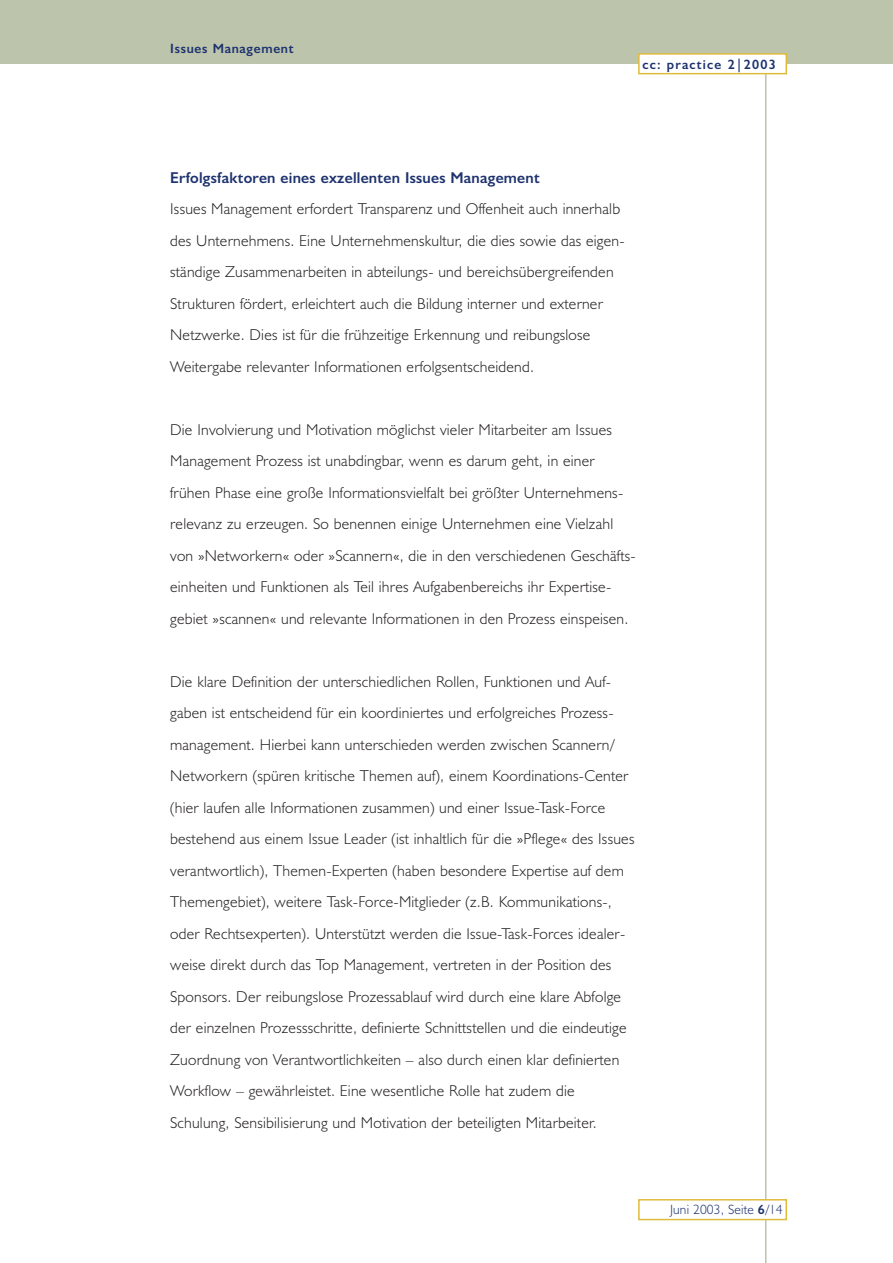
<style>
.page{position:relative;width:893px;height:1263px;background:#fff}
.page>*{position:absolute;margin:0;border:0;box-sizing:border-box;transform-origin:0 0}
.t1{font:300 15.75px/31.5px "Humanist 521 BT";letter-spacing:.015em;color:#231f20}
.t2{font:500 15.75px "Human 521 neu";letter-spacing:.015em;color:#1d326f}
.t3{font:300 13.5px "Humanist 521 BT";letter-spacing:.01em;color:#1d326f}
.t4{font:500 13.5px "Human 521 neu";letter-spacing:.09em;color:#1d326f}
.t5{font:500 13.5px "Human 521 neu";letter-spacing:.05em;color:#1d326f}
.s1{font-family:"Human 521 neu";font-weight:500}
</style>
<div class="page">
<hr style="left:765px;top:14px;width:1px;height:1249px;background:#bdc4ac">
<div style="left:0;top:0;width:892px;height:64px;background:#bdc4ac"></div>
<div style="left:639px;top:54px;width:147px;height:20px;background:#fff"></div>
<div style="left:638px;top:53px;width:149px;height:21px;border:2px solid #dfbb3b"></div>
<div style="left:639px;top:1200px;width:147px;height:20px;background:#fff"></div>
<div style="left:638px;top:1199px;width:149px;height:21px;border:2px solid #dfbb3b"></div>
<p class="t5" style="left:170px;top:44px;width:125px">Issues Management</p>
<p class="t4" style="left:642px;top:59px;width:135px">cc: practice 2|2003</p>
<p class="t2" style="left:170px;top:172px;width:371px">Erfolgsfaktoren eines exzellenten Issues Management</p>
<p class="t1" style="left:170px;top:195px;width:456px">Issues Management erfordert Transparenz und Offenheit auch innerhalb des Unternehmens. Eine Unternehmenskultur, die dies sowie das eigen&shy;ständige Zusammenarbeiten in abteilungs- und bereichsübergreifenden Strukturen fördert, erleichtert auch die Bildung interner und externer Netzwerke. Dies ist für die frühzeitige Erkennung und reibungslose Weitergabe relevanter Informationen erfolgsentscheidend.</p>
<p class="t1" style="left:170px;top:415px;width:467px">Die Involvierung und Motivation möglichst vieler Mitarbeiter am Issues Management Prozess ist unabdingbar, wenn es darum geht, in einer frühen Phase eine große Informationsvielfalt bei größter Unternehmens&shy;relevanz zu erzeugen. So benennen einige Unternehmen eine Vielzahl von »Networkern« oder »Scannern«, die in den verschiedenen Geschäfts&shy;einheiten und Funktionen als Teil ihres Aufgabenbereichs ihr Expertise&shy;gebiet »scannen« und relevante Informationen in den Prozess einspeisen.</p>
<p class="t1" style="left:170px;top:667px;width:466px">Die klare Definition der unterschiedlichen Rollen, Funktionen und Auf&shy;gaben ist entscheidend für ein koordiniertes und erfolgreiches Prozess&shy;management. Hierbei kann unterschieden werden zwischen Scannern/ Networkern (spüren kritische Themen auf), einem Koordinations-Center (hier laufen alle Informationen zusammen) und einer Issue-Task-Force bestehend aus einem Issue Leader (ist inhaltlich für die »Pflege« des Issues verantwortlich), Themen-Experten (haben besondere Expertise auf dem Themengebiet), weitere Task-Force-Mitglieder (z.B. Kommunikations-, oder Rechtsexperten). Unterstützt werden die Issue-Task-Forces idealer&shy;weise direkt durch das Top Management, vertreten in der Position des Sponsors. Der reibungslose Prozessablauf wird durch eine klare Abfolge der einzelnen Prozessschritte, definierte Schnittstellen und die eindeutige Zuordnung von Verantwortlichkeiten – also durch einen klar definierten Workflow – gewährleistet. Eine wesentliche Rolle hat zudem die Schulung, Sensibilisierung und Motivation der beteiligten Mitarbeiter.</p>
<p class="t3" style="left:670px;top:1205px;width:114px">Juni 2003, Seite <span class="s1">6</span>/14</p>
</div>
